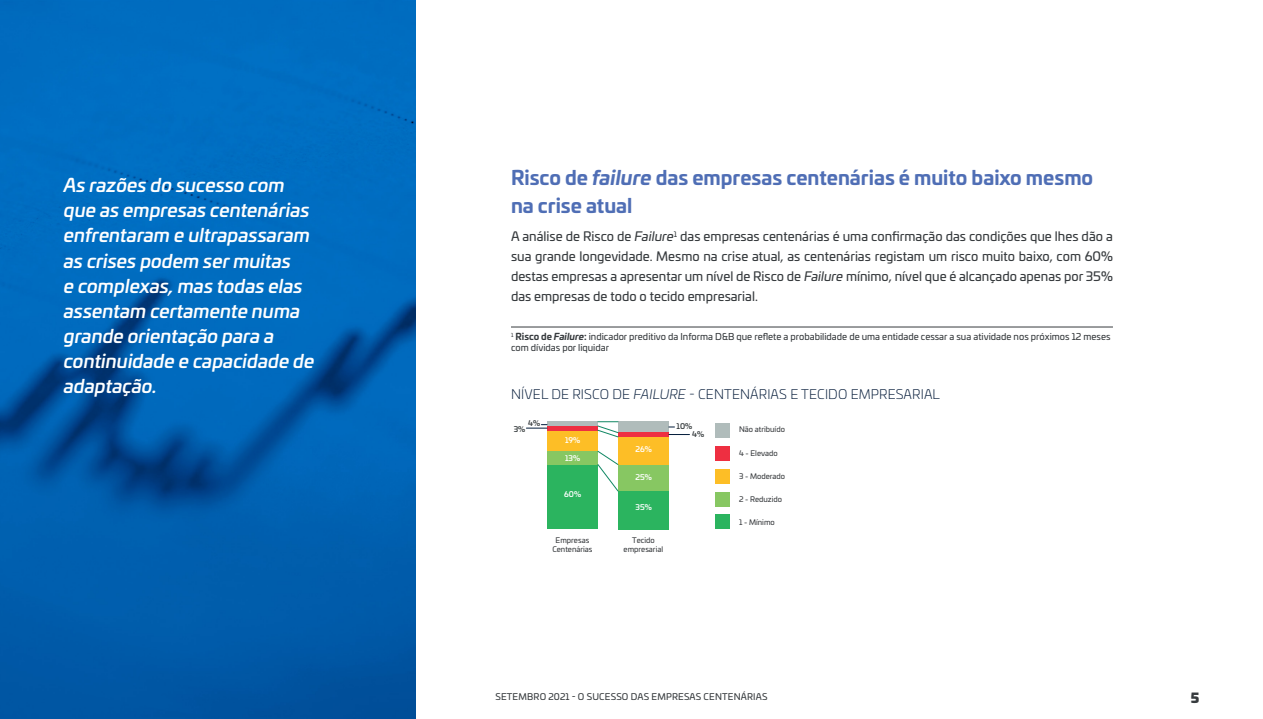
<style>
.page{position:relative;width:1263px;height:719px;background:#fff}
.page>*{position:absolute;margin:0;border:0;box-sizing:border-box;transform-origin:0 0}
.Título_1_azul{font:700 19.5px/27.8px "Univia Pro";color:#4f6eb5}
.t1{font:italic 500 18.45px/25px "Univia Pro";color:#fff}
.Título_2_vermelho{font:300 13.2px "Univia Pro";letter-spacing:.01em;color:#061c3a}
.t2{font:13.2px "Univia Pro Ultra";color:#373b3e}
.Texto_geral{font:12.75px/19.8px "Univia Pro";color:#373b3e;text-align:justify}
.t3{font:9.3px/11.1px "Univia Pro";color:#373b3e}
.t4{font:9px "Univia Pro";letter-spacing:.02em;color:#373b3e}
.t5{font:500 7.65px "Univia Pro";color:#fff}
.t6{font:500 7.65px "Univia Pro";color:#373c3e}
.t7{font:7.5px/9px "Univia Pro";color:#383b3e;text-align:center}
.s1{font-style:italic}
.s2{font-weight:700}
.s3{font-weight:700;font-style:italic}
</style>
<div class="page">
<hr style="left:511px;top:327px;width:602px;height:1px;background:#373b3e">
<div style="left:547px;top:464px;width:51px;height:65px;background:#2bb45f"></div>
<div style="left:547px;top:451px;width:51px;height:13px;background:#87c762"></div>
<div style="left:547px;top:430px;width:51px;height:21px;background:#fdbe26"></div>
<hr style="left:547px;top:426px;width:51px;height:4px;background:#ee2f41">
<div style="left:547px;top:421px;width:51px;height:5px;background:#b0bcbb"></div>
<div style="left:618px;top:491px;width:51px;height:38px;background:#2bb45f"></div>
<div style="left:618px;top:464px;width:51px;height:27px;background:#87c762"></div>
<div style="left:618px;top:437px;width:51px;height:27px;background:#fdbe26"></div>
<div style="left:618px;top:432px;width:51px;height:5px;background:#ee2f41"></div>
<div style="left:618px;top:421px;width:51px;height:11px;background:#b0bcbb"></div>
<svg style="left:526px;top:424px;width:21px;height:5px"></svg>
<svg style="left:669px;top:434px;width:20px;height:1px"></svg>
<svg style="left:597px;top:450px;width:21px;height:41px"></svg>
<svg style="left:597px;top:421px;width:21px;height:16px"></svg>
<div style="left:715px;top:514px;width:14px;height:15px;background:#2bb45f"></div>
<div style="left:715px;top:491px;width:14px;height:15px;background:#87c762"></div>
<div style="left:715px;top:469px;width:14px;height:14px;background:#fdbe26"></div>
<div style="left:715px;top:446px;width:14px;height:14px;background:#ee2f41"></div>
<div style="left:715px;top:423px;width:14px;height:14px;background:#b0bcbb"></div>
<img style="left:0;top:0;width:415px;height:719px">
<p class="t1" style="left:64px;top:172px;width:252px">As razões do sucesso com que as empresas centenárias enfrentaram e ultrapassaram as crises podem ser muitas<br>e complexas, mas todas elas assentam certamente numa grande orientação para a continuidade e capacidade de adaptação.</p>
<p class="Título_1_azul" style="left:511px;top:162px;width:584px">Risco de <span class="s1">failure</span> das empresas centenárias é muito baixo mesmo na crise atual</p>
<p class="Texto_geral" style="left:511px;top:226px;width:603px">A análise de Risco de <span class="s1">Failure</span><sup>1</sup> das empresas centenárias é uma confirmação das condições que lhes dão a sua grande longevidade. Mesmo na crise atual, as centenárias registam um risco muito baixo, com 60% destas empresas a apresentar um nível de Risco de <span class="s1">Failure</span> mínimo, nível que é alcançado apenas por 35% das empresas de todo o tecido empresarial.</p>
<p class="t3" style="left:511px;top:330px;width:601px"><sup>1</sup> <span class="s2">Risco de</span> <span class="s3">Failure</span><span class="s2">:</span> indicador preditivo da Informa D&amp;B que reflete a probabilidade de uma entidade cessar a sua atividade nos próximos 12 meses com dívidas por liquidar</p>
<p class="Título_2_vermelho" style="left:511px;top:385px;width:430px">NÍVEL DE RISCO DE <span class="s1">FAILURE</span> - CENTENÁRIAS E TECIDO EMPRESARIAL</p>
<p class="t6" style="left:528px;top:417px;width:14px">4%</p>
<p class="t6" style="left:514px;top:423px;width:13px">3%</p>
<p class="t5" style="left:565px;top:434px;width:17px">19%</p>
<p class="t5" style="left:565px;top:452px;width:17px">13%</p>
<p class="t5" style="left:564px;top:488px;width:18px">60%</p>
<p class="t7" style="left:552px;top:535px;width:42px">Empresas<br>Centenárias</p>
<p class="t5" style="left:635px;top:443px;width:18px">26%</p>
<p class="t5" style="left:635px;top:471px;width:18px">25%</p>
<p class="t5" style="left:635px;top:501px;width:18px">35%</p>
<p class="t7" style="left:624px;top:535px;width:41px">Tecido empresarial</p>
<p class="t6" style="left:676px;top:420px;width:17px">10%</p>
<p class="t6" style="left:692px;top:428px;width:14px">4%</p>
<p class="t7" style="left:739px;top:424px;width:47px">Não atribuído</p>
<p class="t7" style="left:739px;top:448px;width:40px">4 - Elevado</p>
<p class="t7" style="left:739px;top:471px;width:48px">3 - Moderado</p>
<p class="t7" style="left:739px;top:494px;width:45px">2 - Reduzido</p>
<p class="t7" style="left:739px;top:517px;width:37px">1 - Mínimo</p>
<p class="t4" style="left:495px;top:690px;width:273px">SETEMBRO 2021 - O SUCESSO DAS EMPRESAS CENTENÁRIAS</p>
<p class="t2" style="left:1191px;top:687px;width:10px">5</p>
</div>
